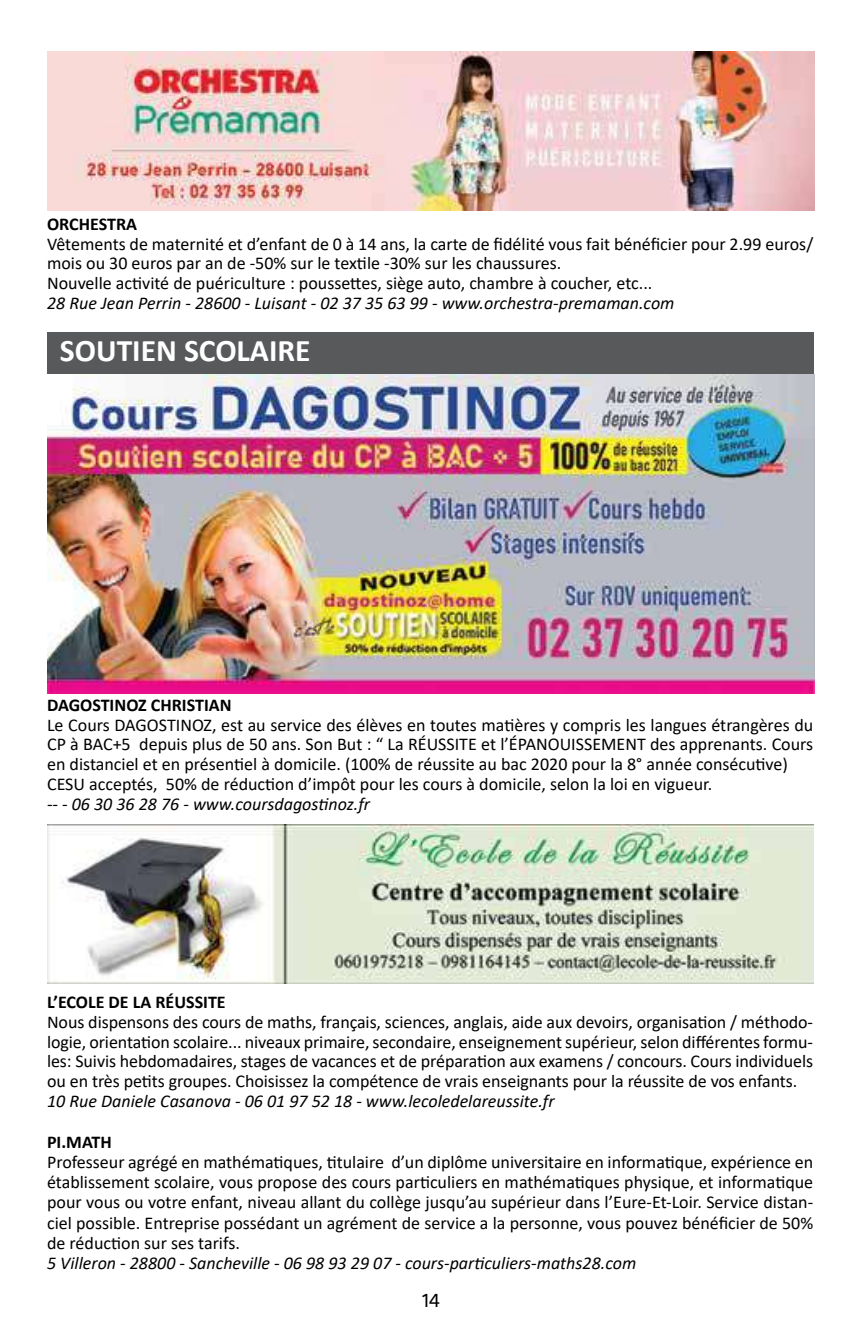
<style>
.page{position:relative;width:862px;height:1340px;background:#fff}
.page>*{position:absolute;margin:0;border:0;box-sizing:border-box;transform-origin:0 0}
.t1{font:700 31.5px "Calibri";color:#fff}
.t2{font:20.25px "Klavika CH";color:#000}
.t3{font:18px/19.8px "Calibri";color:#000}
.t4{font:italic 18px "Calibri";color:#000}
.t5{font:700 18px "Calibri";color:#000}
</style>
<div class="page">
<div style="left:47px;top:332px;width:765px;height:45px;background:#58595b"></div>
<img style="left:48px;top:51px;width:765px;height:160px">
<img style="left:48px;top:374px;width:765px;height:319px">
<img style="left:48px;top:824px;width:764px;height:159px">
<p class="t5" style="left:47px;top:211px;width:91px">ORCHESTRA</p>
<p class="t3" style="left:47px;top:233px;width:767px">Vêtements de maternité et d’enfant de 0 à 14 ans, la carte de fidélité vous fait bénéficier pour 2.99 euros/ mois ou 30 euros par an de -50% sur le textile -30% sur les chaussures.<br>Nouvelle activité de puériculture : poussettes, siège auto, chambre à coucher, etc...</p>
<p class="t4" style="left:47px;top:290px;width:628px">28 Rue Jean Perrin - 28600 - Luisant - 02 37 35 63 99 - www.orchestra-premaman.com</p>
<h1 class="t1" style="left:60px;top:328px;width:252px">SOUTIEN SCOLAIRE</h1>
<p class="t5" style="left:47px;top:692px;width:186px">DAGOSTINOZ CHRISTIAN</p>
<p class="t3" style="left:47px;top:714px;width:767px">Le Cours DAGOSTINOZ, est au service des élèves en toutes matières y compris les langues étrangères du CP à BAC+5 depuis plus de 50 ans. Son But : “ La RÉUSSITE et l’ÉPANOUISSEMENT des apprenants. Cours en distanciel et en présentiel à domicile. (100% de réussite au bac 2020 pour la 8° année consécutive)<br>CESU acceptés, 50% de réduction d’impôt pour les cours à domicile, selon la loi en vigueur.</p>
<p class="t4" style="left:47px;top:791px;width:324px">-- - 06 30 36 28 76 - www.coursdagostinoz.fr</p>
<p class="t5" style="left:47px;top:989px;width:180px">L’ECOLE DE LA RÉUSSITE</p>
<p class="t3" style="left:47px;top:1011px;width:767px;text-align:justify">Nous dispensons des cours de maths, français, sciences, anglais, aide aux devoirs, organisation / méthodo&shy;logie, orientation scolaire... niveaux primaire, secondaire, enseignement supérieur, selon différentes formu&shy;les: Suivis hebdomadaires, stages de vacances et de préparation aux examens / concours. Cours individuels ou en très petits groupes. Choisissez la compétence de vrais enseignants pour la réussite de vos enfants.</p>
<p class="t4" style="left:47px;top:1088px;width:508px">10 Rue Daniele Casanova - 06 01 97 52 18 - www.lecoledelareussite.fr</p>
<p class="t5" style="left:47px;top:1128px;width:66px">PI.MATH</p>
<p class="t3" style="left:47px;top:1151px;width:767px;text-align:justify">Professeur agrégé en mathématiques, titulaire d’un diplôme universitaire en informatique, expérience en établissement scolaire, vous propose des cours particuliers en mathématiques physique, et informatique pour vous ou votre enfant, niveau allant du collège jusqu’au supérieur dans l’Eure-Et-Loir. Service distan&shy;ciel possible. Entreprise possédant un agrément de service a la personne, vous pouvez bénéficier de 50% de réduction sur ses tarifs.</p>
<p class="t4" style="left:47px;top:1250px;width:590px">5 Villeron - 28800 - Sancheville - 06 98 93 29 07 - cours-particuliers-maths28.com</p>
<p class="t2" style="left:422px;top:1287px;width:19px">14</p>
</div>
